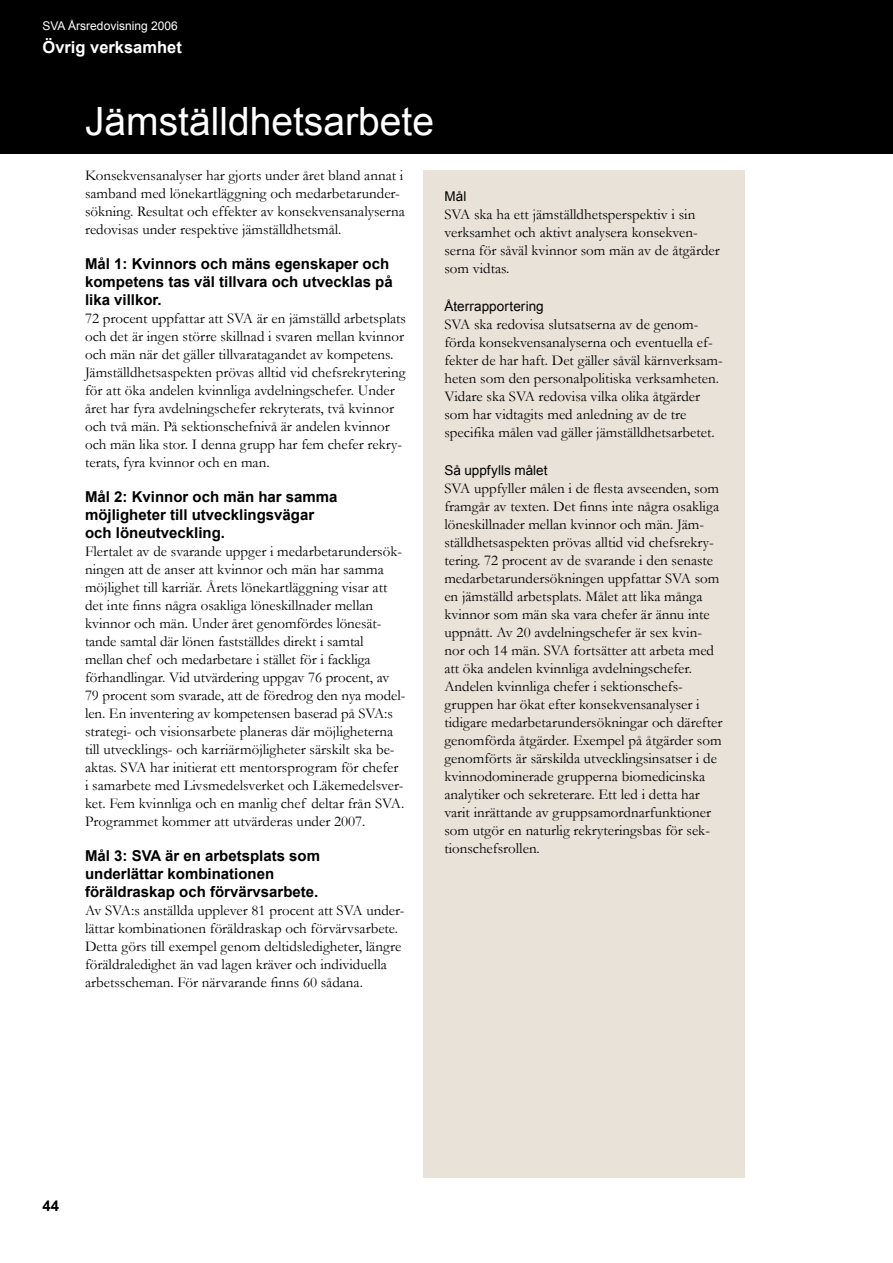
<style>
.page{position:relative;width:893px;height:1263px;background:#fff}
.page>*{position:absolute;margin:0;border:0;box-sizing:border-box;transform-origin:0 0}
.t1{font:39px "Arial";color:#fff}
.t2{font:700 16.5px "Arial";color:#fff}
.t3{font:15px/18px "Garamond";color:#000}
.t4{font:700 15px/18px "Arial";color:#000}
.t5{font:13.5px "Arial";letter-spacing:.005em;color:#000}
.t6{font:12px "Arial";color:#fff}
</style>
<div class="page">
<div style="left:0;top:0;width:893px;height:153px;background:#000"></div>
<div style="left:423px;top:170px;width:321px;height:1008px;background:#e8e2d8"></div>
<p class="t6" style="left:43px;top:18px;width:137px">SVA Årsredovisning 2006</p>
<p class="t2" style="left:43px;top:36px;width:141px">Övrig verksamhet</p>
<h1 class="t1" style="left:85px;top:95px;width:350px">Jämställdhetsarbete</h1>
<p class="t3" style="left:85px;top:166px;width:321px">Konsekvensanalyser har gjorts under året bland annat i samband med lönekartläggning och medarbetarunder&shy;sökning. Resultat och effekter av konsekvensanalyserna redovisas under respektive jämställdhetsmål.</p>
<p class="t4" style="left:85px;top:255px;width:309px">Mål 1: Kvinnors och mäns egenskaper och kompetens tas väl tillvara och utvecklas på lika villkor.</p>
<p class="t3" style="left:85px;top:309px;width:323px">72 procent uppfattar att SVA är en jämställd arbetsplats och det är ingen större skillnad i svaren mellan kvinnor och män när det gäller tillvaratagandet av kompetens.<br>Jämställdhetsaspekten prövas alltid vid chefsrekrytering för att öka andelen kvinnliga avdelningschefer. Under året har fyra avdelningschefer rekryterats, två kvinnor och två män. På sektionschefnivå är andelen kvinnor och män lika stor. I denna grupp har fem chefer rekry&shy;terats, fyra kvinnor och en man.</p>
<p class="t4" style="left:85px;top:488px;width:254px">Mål 2: Kvinnor och män har samma möjligheter till utvecklingsvägar och löneutveckling.</p>
<p class="t3" style="left:85px;top:542px;width:322px">Flertalet av de svarande uppger i medarbetarundersök&shy;ningen att de anser att kvinnor och män har samma möjlighet till karriär. Årets lönekartläggning visar att det inte finns några osakliga löneskillnader mellan kvinnor och män. Under året genomfördes lönesät&shy;tande samtal där lönen fastställdes direkt i samtal<br>mellan chef och medarbetare i stället för i fackliga förhandlingar. Vid utvärdering uppgav 76 procent, av 79 procent som svarade, att de föredrog den nya model&shy;len. En inventering av kompetensen baserad på SVA:s strategi- och visionsarbete planeras där möjligheterna till utvecklings- och karriärmöjligheter särskilt ska be&shy;aktas. SVA har initierat ett mentorsprogram för chefer i samarbete med Livsmedelsverket och Läkemedelsver&shy;ket. Fem kvinnliga och en manlig chef deltar från SVA.<br>Programmet kommer att utvärderas under 2007.</p>
<p class="t4" style="left:85px;top:847px;width:237px">Mål 3: SVA är en arbetsplats som underlättar kombinationen föräldraskap och förvärvsarbete.</p>
<p class="t3" style="left:85px;top:901px;width:321px">Av SVA:s anställda upplever 81 procent att SVA under&shy;lättar kombinationen föräldraskap och förvärvsarbete.<br>Detta görs till exempel genom deltidsledigheter, längre föräldraledighet än vad lagen kräver och individuella arbetsscheman. För närvarande finns 60 sådana.</p>
<p class="t5" style="left:444px;top:188px;width:24px">Mål</p>
<p class="t3" style="left:444px;top:205px;width:277px">SVA ska ha ett jämställdhetsperspektiv i sin verksamhet och aktivt analysera konsekven&shy;serna för såväl kvinnor som män av de åtgärder som vidtas.</p>
<p class="t5" style="left:444px;top:297px;width:101px">Återrapportering</p>
<p class="t3" style="left:444px;top:315px;width:280px">SVA ska redovisa slutsatserna av de genom&shy;förda konsekvensanalyserna och eventuella ef&shy;fekter de har haft. Det gäller såväl kärnverksam&shy;heten som den personalpolitiska verksamheten.<br>Vidare ska SVA redovisa vilka olika åtgärder som har vidtagits med anledning av de tre specifika målen vad gäller jämställdhetsarbetet.</p>
<p class="t5" style="left:444px;top:461px;width:105px">Så uppfylls målet</p>
<p class="t3" style="left:444px;top:479px;width:280px">SVA uppfyller målen i de flesta avseenden, som framgår av texten. Det finns inte några osakliga löneskillnader mellan kvinnor och män. Jäm&shy;ställdhetsaspekten prövas alltid vid chefsrekry&shy;tering. 72 procent av de svarande i den senaste medarbetarundersökningen uppfattar SVA som en jämställd arbetsplats. Målet att lika många kvinnor som män ska vara chefer är ännu inte uppnått. Av 20 avdelningschefer är sex kvin&shy;nor och 14 män. SVA fortsätter att arbeta med att öka andelen kvinnliga avdelningschefer.<br>Andelen kvinnliga chefer i sektionschefs&shy;gruppen har ökat efter konsekvensanalyser i tidigare medarbetarundersökningar och därefter genomförda åtgärder. Exempel på åtgärder som genomförts är särskilda utvecklingsinsatser i de kvinnodominerade grupperna biomedicinska analytiker och sekreterare. Ett led i detta har varit inrättande av gruppsamordnarfunktioner som utgör en naturlig rekryteringsbas för sek&shy;tionschefsrollen.</p>
<p class="t4" style="left:43px;top:1197px;width:10px">44</p>
</div>
